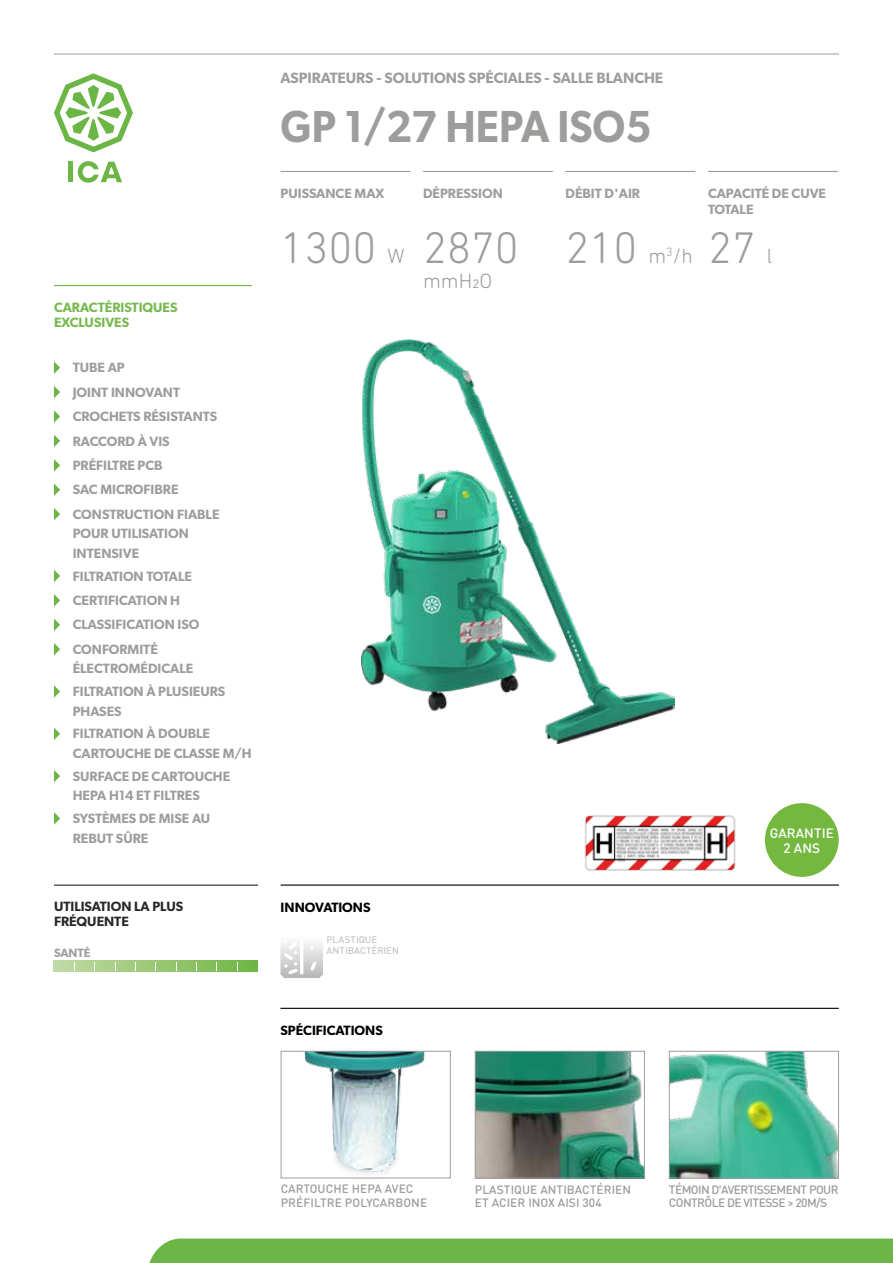
<style>
.page{position:relative;width:893px;height:1263px;background:#fff}
.page>*{position:absolute;margin:0;border:0;box-sizing:border-box;transform-origin:0 0}
.t1{font:300 45px "DIN Next Rounded LT Pro";color:#9d9d9c}
.t2{font:600 45px "Gibson";color:#9d9d9c;scale:.93 1}
.t3{font:300 21px "DIN Next Rounded LT Pro";color:#9d9d9c}
.t4{font:600 15px "Gibson";color:#9d9d9c}
.t5{font:600 13.5px/24.5px "Gibson";color:#9d9d9c}
.t6{font:600 13.5px/15px "Gibson";color:#76b94d}
.t7{font:600 13.5px/15px "Gibson";color:#282827}
.t8{font:600 13.5px "Gibson";color:#000}
.t9{font:500 13.5px/15px "DIN Round Pro";letter-spacing:.005em;color:#fff;text-align:center}
.t10{font:500 12px/13.5px "DIN Round Pro";color:#9d9d9c}
.t11{font:500 12px/13.5px "DIN Round Pro";letter-spacing:-.045em;color:#9d9d9c}
.t12{font:600 12px "Gibson";color:#9d9d9c}
.t13{font:500 9.6px/11.2px "DIN Round Pro";letter-spacing:.005em;color:#c6c6c6}
.s1{font-size:21px}
</style>
<div class="page">
<hr style="left:54px;top:54px;width:785px;height:1px;background:#9d9d9c">
<svg style="left:54px;top:73px;width:79px;height:79px"></svg>
<div style="left:68px;top:162px;width:5px;height:20px;background:#6bb644"></div>
<svg style="left:78px;top:161px;width:44px;height:22px"></svg>
<div style="left:149px;top:1238px;width:744px;height:25px;background:#6bb644"></div>
<img style="left:671px;top:1053px;width:166px;height:123px">
<div style="left:669px;top:1051px;width:170px;height:127px;border:1px solid #9d9d9c"></div>
<img style="left:304px;top:1053px;width:121px;height:122px">
<div style="left:281px;top:1051px;width:170px;height:127px;border:1px solid #9d9d9c"></div>
<img style="left:477px;top:1053px;width:166px;height:123px">
<div style="left:475px;top:1051px;width:170px;height:127px;border:1px solid #9d9d9c"></div>
<hr style="left:281px;top:171px;width:129px;height:1px;background:#9d9d9c">
<hr style="left:423px;top:171px;width:130px;height:1px;background:#9d9d9c">
<hr style="left:566px;top:171px;width:129px;height:1px;background:#9d9d9c">
<hr style="left:708px;top:171px;width:130px;height:1px;background:#9d9d9c">
<hr style="left:281px;top:884px;width:558px;height:2px;background:#000">
<hr style="left:280px;top:1008px;width:559px;height:1px;background:#000">
<hr style="left:54px;top:285px;width:198px;height:1px;background:#76b94d">
<svg style="left:54px;top:361px;width:6px;height:13px"></svg>
<svg style="left:54px;top:386px;width:6px;height:12px"></svg>
<svg style="left:54px;top:410px;width:6px;height:13px"></svg>
<svg style="left:54px;top:435px;width:6px;height:12px"></svg>
<svg style="left:54px;top:459px;width:6px;height:12px"></svg>
<svg style="left:54px;top:483px;width:6px;height:13px"></svg>
<svg style="left:54px;top:508px;width:6px;height:12px"></svg>
<svg style="left:54px;top:570px;width:6px;height:12px"></svg>
<svg style="left:54px;top:594px;width:6px;height:13px"></svg>
<svg style="left:54px;top:619px;width:6px;height:12px"></svg>
<svg style="left:54px;top:643px;width:6px;height:12px"></svg>
<svg style="left:54px;top:685px;width:6px;height:13px"></svg>
<svg style="left:54px;top:728px;width:6px;height:12px"></svg>
<svg style="left:54px;top:770px;width:6px;height:12px"></svg>
<svg style="left:54px;top:812px;width:6px;height:13px"></svg>
<svg style="left:280px;top:942px;width:43px;height:36px"></svg>
<hr style="left:54px;top:884px;width:204px;height:2px;background:#282827">
<svg style="left:54px;top:961px;width:204px;height:10px;background:#9cca79"></svg>
<img style="left:584px;top:815px;width:152px;height:56px">
<div style="left:765px;top:803px;width:74px;height:74px;background:#75b840;border-radius:50%"></div>
<img style="left:361px;top:340px;width:314px;height:404px">
<p class="t6" style="left:54px;top:299px;width:125px">CARACTÉRISTIQUES<br>EXCLUSIVES</p>
<p class="t5" style="left:73px;top:355px;width:148px">TUBE AP<br>JOINT INNOVANT<br>CROCHETS RÉSISTANTS<br>RACCORD À VIS<br>PRÉFILTRE PCB<br>SAC MICROFIBRE<br>CONSTRUCTION FIABLE</p>
<p class="t5" style="left:73px;top:523px;width:118px;line-height:19.5px">POUR UTILISATION<br>INTENSIVE</p>
<p class="t5" style="left:73px;top:563px;width:128px">FILTRATION TOTALE<br>CERTIFICATION H<br>CLASSIFICATION ISO<br>CONFORMITÉ</p>
<p class="t5" style="left:73px;top:657px;width:154px;line-height:22.8px">ÉLECTROMÉDICALE<br>FILTRATION À PLUSIEURS</p>
<p class="t5" style="left:73px;top:699px;width:139px;line-height:22.8px">PHASES<br>FILTRATION À DOUBLE</p>
<p class="t5" style="left:73px;top:741px;width:180px;line-height:22.8px">CARTOUCHE DE CLASSE M/H<br>SURFACE DE CARTOUCHE</p>
<p class="t5" style="left:73px;top:784px;width:139px;line-height:22.8px">HEPA H14 ET FILTRES<br>SYSTÈMES DE MISE AU</p>
<p class="t5" style="left:73px;top:825px;width:77px">REBUT SÛRE</p>
<p class="t7" style="left:54px;top:899px;width:131px">UTILISATION LA PLUS<br>FRÉQUENTE</p>
<p class="t12" style="left:54px;top:945px;width:38px">SANTÉ</p>
<p class="t4" style="left:281px;top:69px;width:384px">ASPIRATEURS - SOLUTIONS SPÉCIALES - SALLE BLANCHE</p>
<h1 class="t2" style="left:281px;top:100px;width:400px">GP 1/27 HEPA ISO5</h1>
<p class="t5" style="left:281px;top:180px;width:105px">PUISSANCE MAX</p>
<p class="t5" style="left:423px;top:180px;width:81px">DÉPRESSION</p>
<p class="t5" style="left:566px;top:180px;width:76px">DÉBIT D'AIR</p>
<p class="t5" style="left:708px;top:184px;width:120px;line-height:16.2px">CAPACITÉ DE CUVE<br>TOTALE</p>
<h1 class="t1" style="left:281px;top:222px;width:240px">1300 <span class="s1">W</span> 2870</h1>
<h2 class="t3" style="left:423px;top:269px;width:71px">mmH2O</h2>
<h1 class="t1" style="left:566px;top:222px;width:208px">210 <span class="s1">m</span><sup>3</sup><span class="s1">/h</span> 27 <span class="s1">l</span></h1>
<p class="t8" style="left:281px;top:899px;width:91px">INNOVATIONS</p>
<p class="t13" style="left:327px;top:933px;width:74px">PLASTIQUE<br>ANTIBACTÉRIEN</p>
<p class="t8" style="left:280px;top:1022px;width:104px">SPÉCIFICATIONS</p>
<p class="t9" style="left:770px;top:825px;width:66px">GARANTIE<br>2 ANS</p>
<p class="t10" style="left:281px;top:1182px;width:148px">CARTOUCHE HEPA AVEC<br>PRÉFILTRE POLYCARBONE</p>
<p class="t10" style="left:475px;top:1182px;width:158px">PLASTIQUE ANTIBACTÉRIEN<br>ET ACIER INOX AISI 304</p>
<p class="t11" style="left:669px;top:1182px;width:171px">TÉMOIN D'AVERTISSEMENT POUR<br>CONTRÔLE DE VITESSE &gt; 20M/S</p>
</div>
